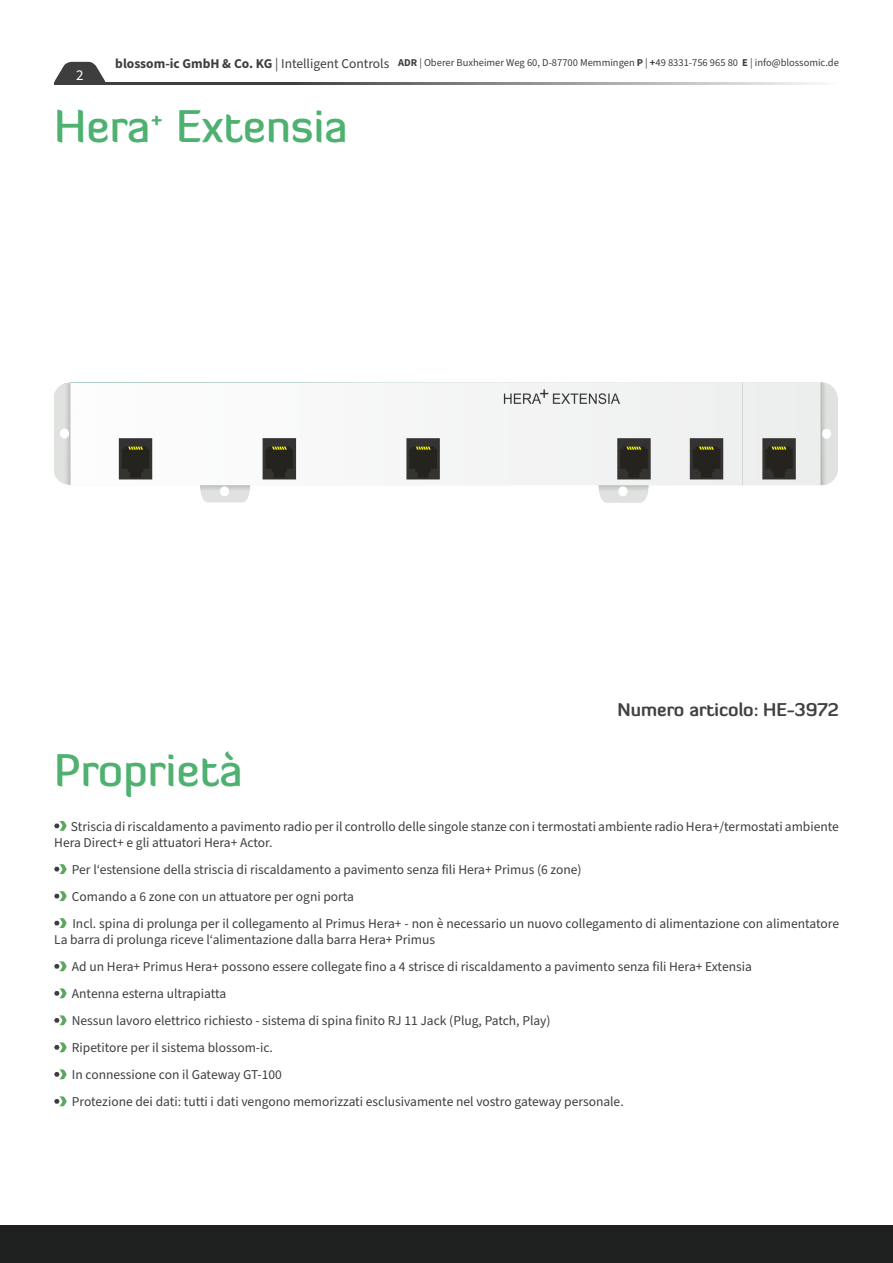
<style>
.page{position:relative;width:893px;height:1263px;background:#fff}
.page>*{position:absolute;margin:0;border:0;box-sizing:border-box;transform-origin:0 0}
.t1{font:500 45px "Diavlo";color:#4eb170}
.Stand_First{font:700 18px "Diavlo";color:#414042}
.t2{font:15px "Source Sans Pro";color:#fff}
.Body_Text__Regular{font:13.5px/16.2px "Source Sans Pro";color:#3e3e3f}
.t3{font:10.5px "Source Sans Pro";color:#3e3e3f}
.s1{font-weight:700;font-size:13.5px}
.s2{font-size:13.5px}
.s3{font-weight:700}
</style>
<div class="page">
<svg style="left:106px;top:82px;width:712px;height:3px;background:#818284"></svg>
<svg style="left:54px;top:62px;width:52px;height:23px"></svg>
<div style="left:0;top:1225px;width:893px;height:38px;background:#1f2020"></div>
<img style="left:54px;top:383px;width:784px;height:120px">
<svg style="left:54px;top:821px;width:13px;height:10px"></svg>
<svg style="left:54px;top:864px;width:13px;height:10px"></svg>
<svg style="left:54px;top:891px;width:13px;height:10px"></svg>
<svg style="left:54px;top:918px;width:13px;height:10px"></svg>
<svg style="left:54px;top:961px;width:13px;height:10px"></svg>
<svg style="left:54px;top:988px;width:13px;height:10px"></svg>
<svg style="left:54px;top:1015px;width:13px;height:10px"></svg>
<svg style="left:54px;top:1042px;width:13px;height:10px"></svg>
<svg style="left:54px;top:1069px;width:13px;height:10px"></svg>
<svg style="left:54px;top:1096px;width:13px;height:10px"></svg>
<p class="t3" style="left:115px;top:55px;width:725px"><span class="s1">blossom-ic GmbH &amp; Co. KG</span> <span class="s2">| Intelligent Controls</span> <span class="s3">ADR</span> | Oberer Buxheimer Weg 60, D-87700 Memmingen <span class="s3">P</span> | <span class="s3">+</span>49 8331-756 965 80 <span class="s3">E</span> | info@blossomic.de</p>
<p class="t2" style="left:76px;top:65px;width:9px">2</p>
<p class="t1" style="left:54px;top:98px;width:295px">Hera<sup>+</sup> Extensia</p>
<p class="t1" style="left:54px;top:742px;width:190px">Proprietà</p>
<p class="Stand_First" style="left:618px;top:698px;width:223px">Numero articolo: HE-3972</p>
<p class="Body_Text__Regular" style="left:54px;top:819px;width:786px;text-indent:17px">Striscia di riscaldamento a pavimento radio per il controllo delle singole stanze con i termostati ambiente radio Hera+/termostati ambiente<br>Hera Direct+ e gli attuatori Hera+ Actor.</p>
<p class="Body_Text__Regular" style="left:72px;top:862px;width:511px">Per l‘estensione della striscia di riscaldamento a pavimento senza fili Hera+ Primus (6 zone)</p>
<p class="Body_Text__Regular" style="left:72px;top:889px;width:284px">Comando a 6 zone con un attuatore per ogni porta</p>
<p class="Body_Text__Regular" style="left:54px;top:916px;width:786px;text-indent:18px">Incl. spina di prolunga per il collegamento al Primus Hera+ - non è necessario un nuovo collegamento di alimentazione con alimentatore<br>La barra di prolunga riceve l‘alimentazione dalla barra Hera+ Primus</p>
<p class="Body_Text__Regular" style="left:72px;top:959px;width:681px">Ad un Hera+ Primus Hera+ possono essere collegate fino a 4 strisce di riscaldamento a pavimento senza fili Hera+ Extensia</p>
<p class="Body_Text__Regular" style="left:72px;top:986px;width:156px">Antenna esterna ultrapiatta</p>
<p class="Body_Text__Regular" style="left:72px;top:1013px;width:480px">Nessun lavoro elettrico richiesto - sistema di spina finito RJ 11 Jack (Plug, Patch, Play)</p>
<p class="Body_Text__Regular" style="left:72px;top:1040px;width:203px">Ripetitore per il sistema blossom-ic.</p>
<p class="Body_Text__Regular" style="left:72px;top:1067px;width:211px">In connessione con il Gateway GT-100</p>
<p class="Body_Text__Regular" style="left:72px;top:1094px;width:553px">Protezione dei dati: tutti i dati vengono memorizzati esclusivamente nel vostro gateway personale.</p>
</div>
